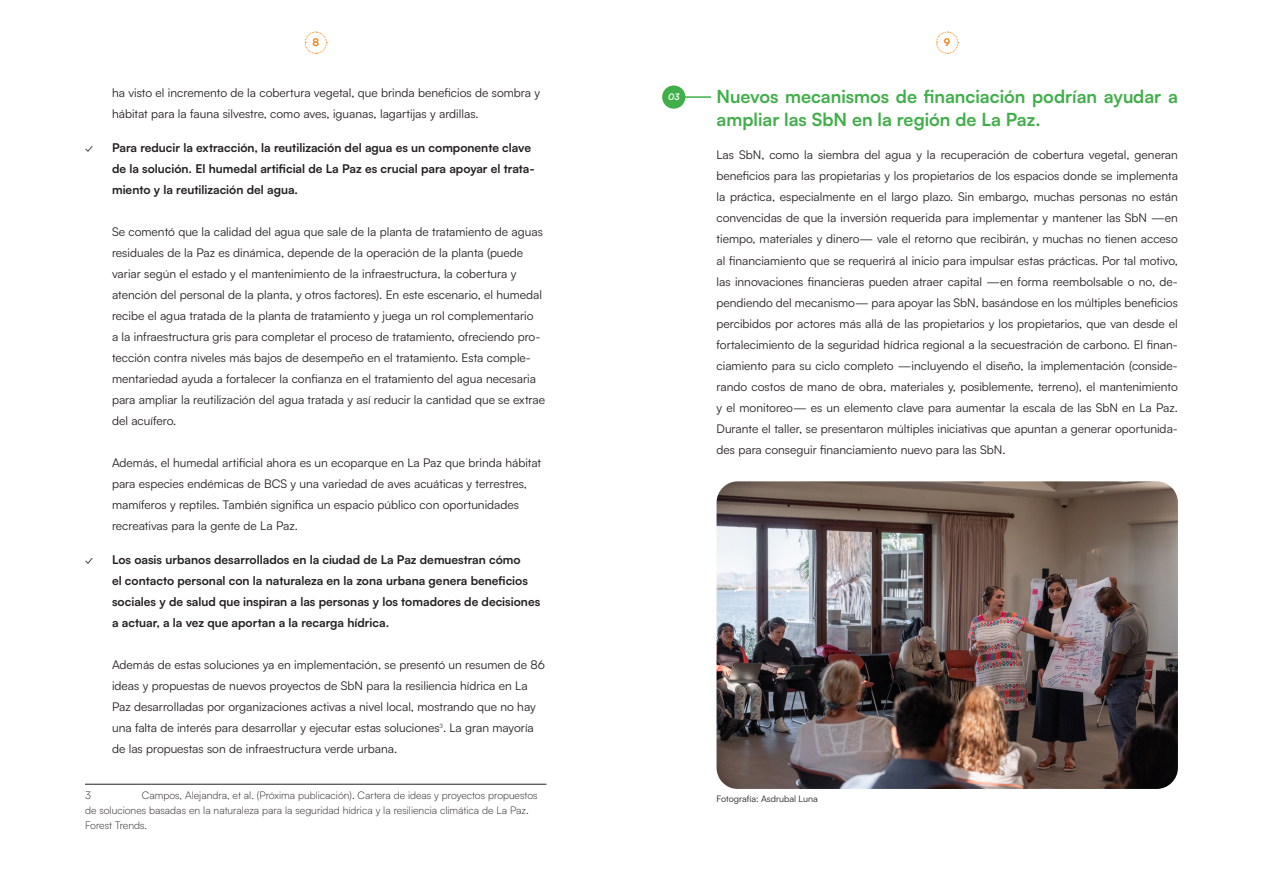
<style>
.page{position:relative;width:1263px;height:893px;background:#fff}
.page>*{position:absolute;margin:0;border:0;box-sizing:border-box;transform-origin:0 0}
.t1{font:700 18px/22.5px "Satoshi";color:#40ae49}
.t2{font:12px/21px "Satoshi";color:#231f20}
.t3{font:700 12px/21px "Satoshi";color:#231f20}
.t4{font:300 10.5px/15px "Satoshi";color:#231f20}
.t5{font:700 10.5px "Satoshi";color:#ee7b08}
.t6{font:9px "Satoshi";color:#231f20}
.t7{font:italic 700 9px "Satoshi";color:#fff}
.s1{font-weight:400}
</style>
<div class="page">
<svg style="left:936px;top:31px;width:23px;height:23px"></svg>
<svg style="left:304px;top:31px;width:23px;height:23px"></svg>
<hr style="left:85px;top:784px;width:461px;height:1px;background:#231f20">
<img style="left:716px;top:481px;width:462px;height:308px">
<div style="left:662px;top:85px;width:23px;height:24px;background:#40ae49;border-radius:50%"></div>
<hr style="left:681px;top:96px;width:29px;height:2px;background:#40ae49">
<p class="t5" style="left:312px;top:34px;width:8px">8</p>
<p class="t5" style="left:944px;top:34px;width:8px">9</p>
<p class="t2" style="left:112px;top:82px;width:429px">ha visto el incremento de la cobertura vegetal, que brinda beneficios de sombra y hábitat para la fauna silvestre, como aves, iguanas, lagartijas y ardillas.</p>
<p class="t3" style="left:112px;top:136px;width:424px;text-indent:-27px"><span class="s1">✓</span> Para reducir la extracción, la reutilización del agua es un componente clave de la solución. El humedal artificial de La Paz es crucial para apoyar el trata&shy;miento y la reutilización del agua.</p>
<p class="t2" style="left:112px;top:221px;width:435px">Se comentó que la calidad del agua que sale de la planta de tratamiento de aguas residuales de la Paz es dinámica, depende de la operación de la planta (puede variar según el estado y el mantenimiento de la infraestructura, la cobertura y atención del personal de la planta, y otros factores). En este escenario, el humedal recibe el agua tratada de la planta de tratamiento y juega un rol complementario<br>a la infraestructura gris para completar el proceso de tratamiento, ofreciendo pro&shy;tección contra niveles más bajos de desempeño en el tratamiento. Esta comple&shy;mentariedad ayuda a fortalecer la confianza en el tratamiento del agua necesaria para ampliar la reutilización del agua tratada y así reducir la cantidad que se extrae del acuífero.</p>
<p class="t2" style="left:112px;top:452px;width:431px">Además, el humedal artificial ahora es un ecoparque en La Paz que brinda hábitat para especies endémicas de BCS y una variedad de aves acuáticas y terrestres, mamíferos y reptiles. También significa un espacio público con oportunidades recreativas para la gente de La Paz.</p>
<p class="t3" style="left:112px;top:548px;width:430px;text-indent:-27px"><span class="s1">✓</span> Los oasis urbanos desarrollados en la ciudad de La Paz demuestran cómo<br>el contacto personal con la naturaleza en la zona urbana genera beneficios sociales y de salud que inspiran a las personas y los tomadores de decisiones a actuar, a la vez que aportan a la recarga hídrica.</p>
<p class="t2" style="left:112px;top:653px;width:435px">Además de estas soluciones ya en implementación, se presentó un resumen de 86 ideas y propuestas de nuevos proyectos de SbN para la resiliencia hídrica en La Paz desarrolladas por organizaciones activas a nivel local, mostrando que no hay una falta de interés para desarrollar y ejecutar estas soluciones<sup>3</sup>. La gran mayoría de las propuestas son de infraestructura verde urbana.</p>
<p class="t4" style="left:85px;top:788px;width:7px">3</p>
<p class="t4" style="left:85px;top:788px;width:454px;text-indent:57px">Campos, Alejandra, et al. (Próxima publicación). Cartera de ideas y proyectos propuestos de soluciones basadas en la naturaleza para la seguridad hídrica y la resiliencia climática de La Paz.<br>Forest Trends.</p>
<p class="t7" style="left:668px;top:91px;width:13px">03</p>
<h1 class="t1" style="left:716px;top:84px;width:463px">Nuevos mecanismos de financiación podrían ayudar a ampliar las SbN en la región de La Paz.</h1>
<p class="t2" style="left:716px;top:144px;width:463px;text-align:justify">Las SbN, como la siembra del agua y la recuperación de cobertura vegetal, generan beneficios para las propietarias y los propietarios de los espacios donde se implementa la práctica, especialmente en el largo plazo. Sin embargo, muchas personas no están convencidas de que la inversión requerida para implementar y mantener las SbN —en tiempo, materiales y dinero— vale el retorno que recibirán, y muchas no tienen acceso al financiamiento que se requerirá al inicio para impulsar estas prácticas. Por tal motivo, las innovaciones financieras pueden atraer capital —en forma reembolsable o no, de&shy;pendiendo del mecanismo— para apoyar las SbN, basándose en los múltiples beneficios percibidos por actores más allá de las propietarios y los propietarios, que van desde el fortalecimiento de la seguridad hídrica regional a la secuestración de carbono. El finan&shy;ciamiento para su ciclo completo —incluyendo el diseño, la implementación (conside&shy;rando costos de mano de obra, materiales y, posiblemente, terreno), el mantenimiento y el monitoreo— es un elemento clave para aumentar la escala de las SbN en La Paz.<br>Durante el taller, se presentaron múltiples iniciativas que apuntan a generar oportunida&shy;des para conseguir financiamiento nuevo para las SbN.</p>
<p class="t6" style="left:716px;top:793px;width:103px">Fotografía: Asdrubal Luna</p>
</div>
